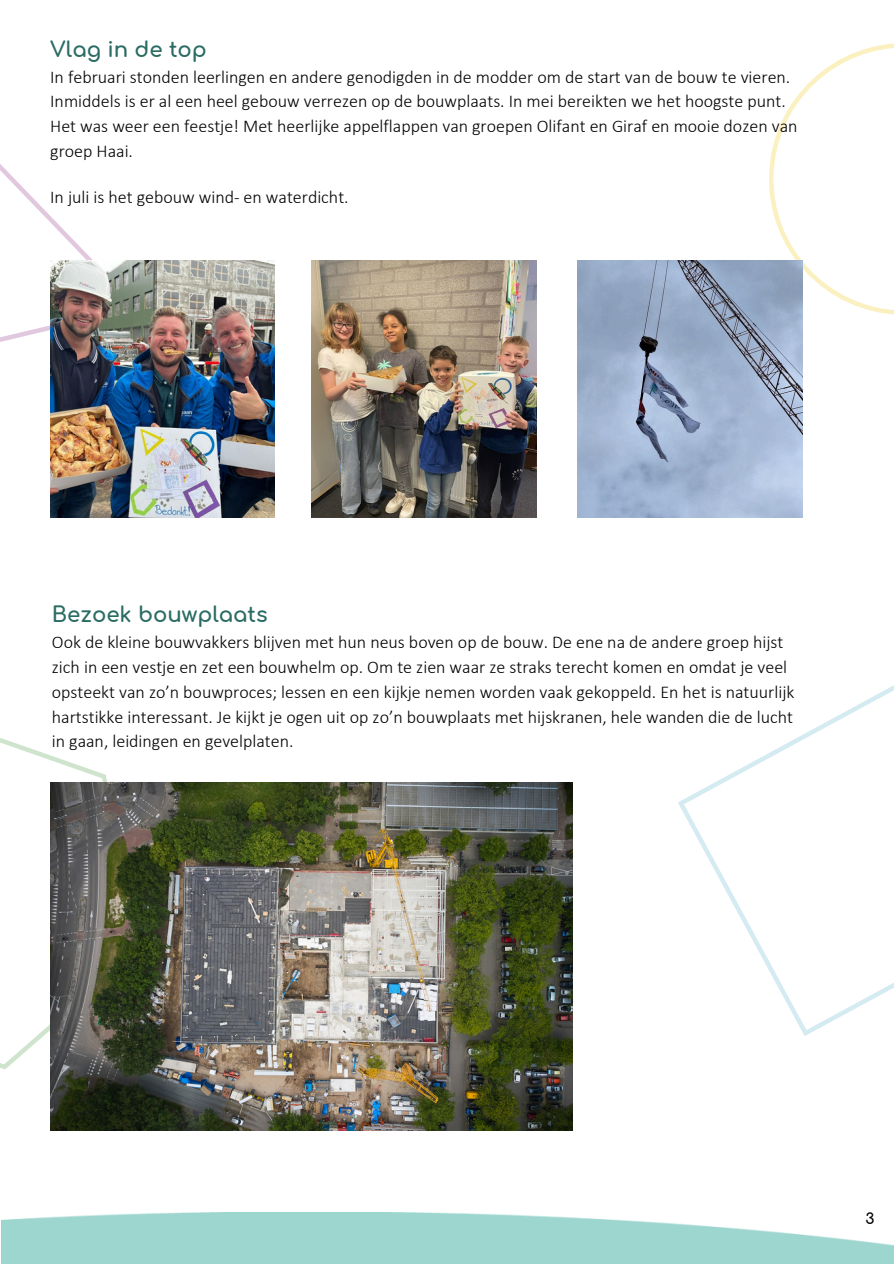
<style>
.page{position:relative;width:894px;height:1264px;background:#fff}
.page>*{position:absolute;margin:0;border:0;box-sizing:border-box;transform-origin:0 0}
.t1{font:700 21.3px "Comfortaa";color:#2a6c63}
.t2{font:300 18px/24.8px "Calibri";color:#000}
.t3{font:700 15px "Comfortaa";color:#000}
</style>
<div class="page">
<svg style="left:0;top:738px;width:107px;height:331px"></svg>
<svg style="left:0;top:164px;width:140px;height:178px"></svg>
<svg style="left:766px;top:43px;width:127px;height:274px"></svg>
<svg style="left:678px;top:686px;width:215px;height:350px"></svg>
<img style="left:50px;top:782px;width:522px;height:348px">
<img style="left:50px;top:261px;width:225px;height:256px">
<img style="left:311px;top:261px;width:225px;height:256px">
<img style="left:577px;top:261px;width:225px;height:256px">
<p class="t1" style="left:50px;top:38px;width:158px">Vlag in de top</p>
<p class="t2" style="left:50px;top:66px;width:748px">In februari stonden leerlingen en andere genodigden in de modder om de start van de bouw te vieren.<br>Inmiddels is er al een heel gebouw verrezen op de bouwplaats. In mei bereikten we het hoogste punt.<br>Het was weer een feestje! Met heerlijke appelflappen van groepen Olifant en Giraf en mooie dozen van groep Haai.</p>
<p class="t2" style="left:50px;top:186px;width:300px">In juli is het gebouw wind- en waterdicht.</p>
<p class="t1" style="left:52px;top:603px;width:217px">Bezoek bouwplaats</p>
<p class="t2" style="left:52px;top:631px;width:743px">Ook de kleine bouwvakkers blijven met hun neus boven op de bouw. De ene na de andere groep hijst zich in een vestje en zet een bouwhelm op. Om te zien waar ze straks terecht komen en omdat je veel opsteekt van zo’n bouwproces; lessen en een kijkje nemen worden vaak gekoppeld. En het is natuurlijk hartstikke interessant. Je kijkt je ogen uit op zo’n bouwplaats met hijskranen, hele wanden die de lucht in gaan, leidingen en gevelplaten.</p>
<h1 class="t3" style="left:865px;top:1210px;width:10px">3</h1>
</div>
